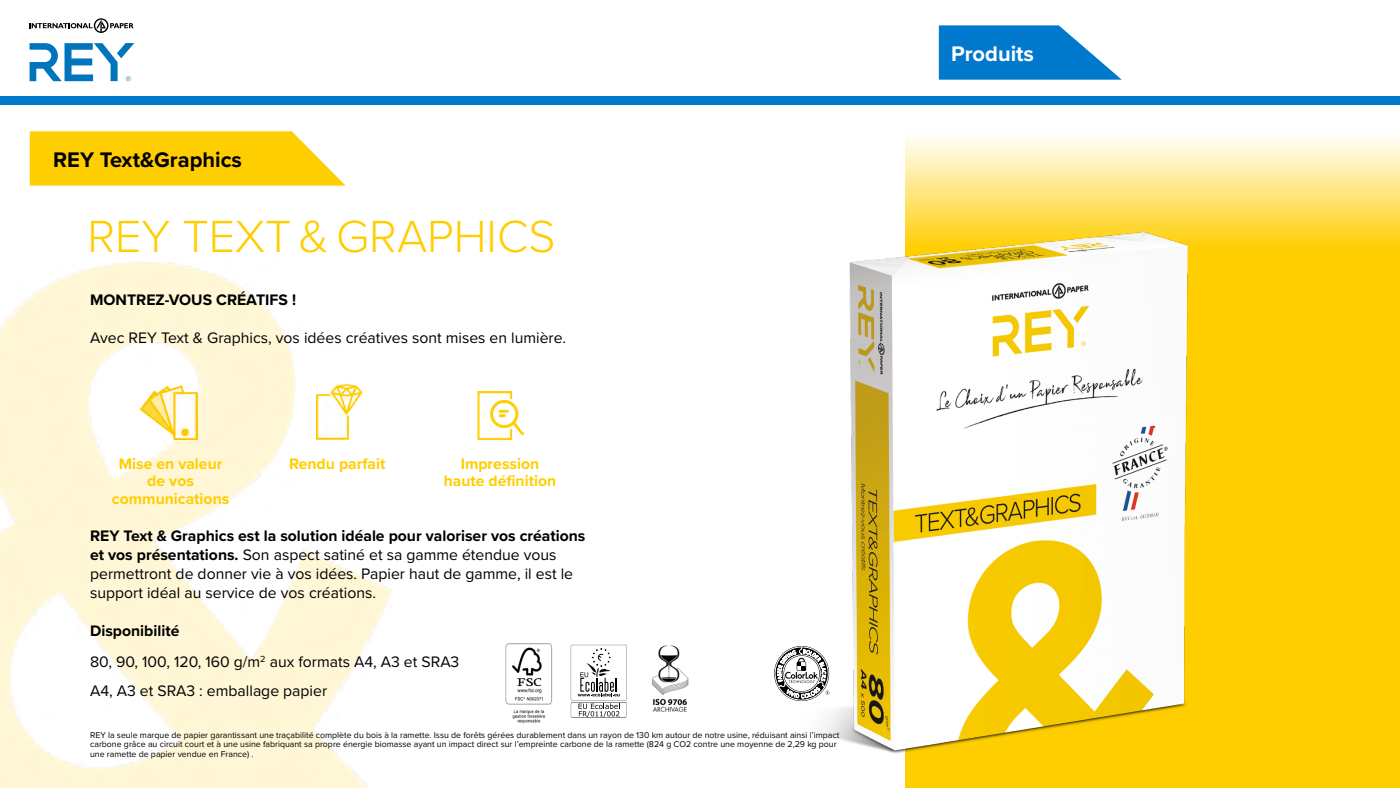
<style>
.page{position:relative;width:1400px;height:788px;background:#fff}
.page>*{position:absolute;margin:0;border:0;box-sizing:border-box;transform-origin:0 0}
.t1{font:300 46.64px "Proxima Nova";color:#ffce00}
.t2{font:700 21.88px "Proxima Nova";color:#000}
.t3{font:700 21.88px "Proxima Nova";color:#fff}
.t4{font:15.75px/18.9px "Proxima Nova";color:#000}
.t5{font:700 15.75px/17.5px "Proxima Nova";color:#ffce00;text-align:center}
.t6{font:700 15.75px "Proxima Nova";color:#000}
.t7{font:8.75px/9.6px "Proxima Nova";color:#000}
.s1{font-weight:700}
</style>
<div class="page">
<svg style="left:906px;top:139px;width:494px;height:649px;background:#ffd731"></svg>
<img style="left:0;top:262px;width:481px;height:526px">
<div style="left:0;top:96px;width:1400px;height:9px;background:#0078cc"></div>
<img style="left:140px;top:386px;width:57px;height:53px">
<img style="left:316px;top:382px;width:47px;height:57px">
<img style="left:478px;top:392px;width:45px;height:47px">
<img style="left:824px;top:206px;width:434px;height:570px">
<svg style="left:571px;top:644px;width:56px;height:74px"></svg>
<img style="left:652px;top:645px;width:36px;height:66px">
<svg style="left:29px;top:18px;width:104px;height:15px"></svg>
<svg style="left:30px;top:43px;width:104px;height:38px"></svg>
<svg style="left:30px;top:131px;width:316px;height:55px;background:#ffd217"></svg>
<svg style="left:774px;top:644px;width:56px;height:59px"></svg>
<svg style="left:939px;top:25px;width:183px;height:55px"></svg>
<img style="left:505px;top:643px;width:48px;height:81px">
<h2 class="t2" style="left:53px;top:143px;width:190px">REY Text&amp;Graphics</h2>
<h1 class="t1" style="left:88px;top:202px;width:469px">REY TEXT &amp; GRAPHICS</h1>
<h3 class="t6" style="left:90px;top:288px;width:207px">MONTREZ-VOUS CRÉATIFS !</h3>
<h3 class="t4" style="left:90px;top:327px;width:478px">Avec REY Text &amp; Graphics, vos idées créatives sont mises en lumière.</h3>
<h3 class="t5" style="left:112px;top:454px;width:119px">Mise en valeur de vos communications</h3>
<h3 class="t5" style="left:289px;top:454px;width:98px">Rendu parfait</h3>
<h3 class="t5" style="left:444px;top:454px;width:114px">Impression haute définition</h3>
<p class="t4" style="left:90px;top:526px;width:497px"><span class="s1">REY Text &amp; Graphics est la solution idéale pour valoriser vos créations et vos présentations.</span> Son aspect satiné et sa gamme étendue vous permettront de donner vie à vos idées. Papier haut de gamme, il est le support idéal au service de vos créations.</p>
<h3 class="t4" style="left:90px;top:614px;width:371px;line-height:31.2px"><span class="s1">Disponibilité<br></span>80, 90, 100, 120, 160 g/m<sup>2</sup> aux formats A4, A3 et SRA3</h3>
<h3 class="t4" style="left:90px;top:680px;width:239px">A4, A3 et SRA3 : emballage papier</h3>
<p class="t7" style="left:90px;top:729px;width:751px">REY la seule marque de papier garantissant une traçabilité complète du bois à la ramette. Issu de forêts gérées durablement dans un rayon de 130 km autour de notre usine, réduisant ainsi l’impact carbone grâce au circuit court et à une usine fabriquant sa propre énergie biomasse ayant un impact direct sur l’empreinte carbone de la ramette (824 g CO2 contre une moyenne de 2,29 kg pour une ramette de papier vendue en France) .</p>
<h2 class="t3" style="left:951px;top:38px;width:84px">Produits</h2>
</div>
